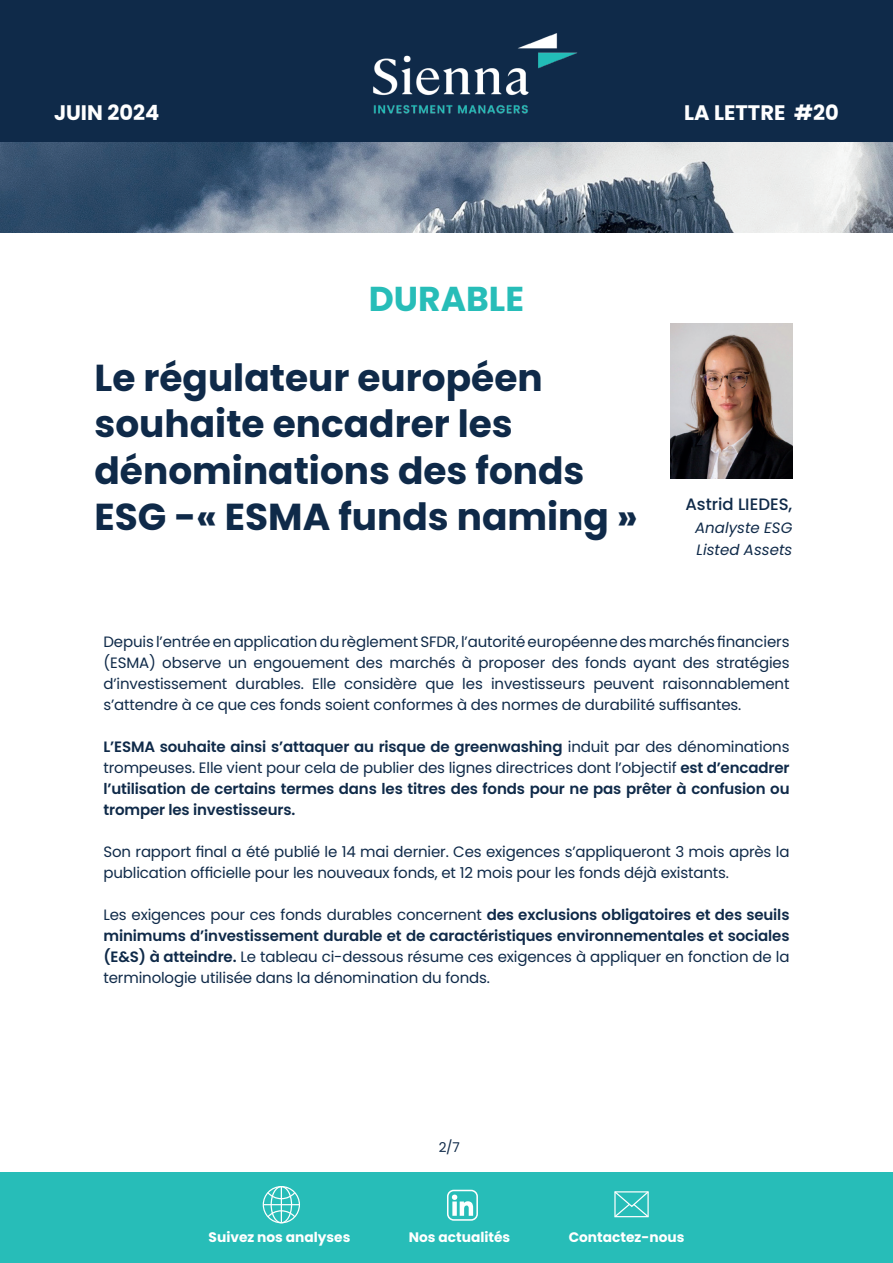
<style>
.page{position:relative;width:893px;height:1263px;background:#fff}
.page>*{position:absolute;margin:0;border:0;box-sizing:border-box;transform-origin:0 0}
.t1{font:700 37.5px/46.5px "Poppins";color:#0f2a49}
.t2{font:700 34.5px "Poppins";color:#27bdb8}
.t3{font:700 21px "Poppins";color:#fff}
.t4{font:500 16.5px "Poppins";color:#0f2a49}
.t5{font:15px/21px "Poppins";letter-spacing:-.01em;color:#0f2a49;text-align:justify}
.t6{font:600 15px/21px "Poppins";letter-spacing:-.01em;color:#0f2a49;text-align:justify}
.t7{font:italic 15px/22.5px "Poppins";color:#0f2a49}
.t8{font:700 13.8px "Poppins";color:#fff}
.t9{font:13.5px "Poppins";color:#0f2a49}
.s1{font-weight:400}
.s2{font-weight:600}
</style>
<div class="page">
<div style="left:0;top:0;width:893px;height:142px;background:#0f2a49"></div>
<div style="left:0;top:1172px;width:893px;height:91px;background:#27bdb8"></div>
<div style="left:447px;top:1190px;width:31px;height:31px;border:2px solid #fff;border-radius:6px"></div>
<svg style="left:452px;top:1194px;width:21px;height:22px"></svg>
<div style="left:263px;top:1186px;width:37px;height:37px;border:1px solid #fff;border-radius:50%"></div>
<svg style="left:266px;top:1191px;width:30px;height:9px"></svg>
<svg style="left:266px;top:1209px;width:30px;height:10px"></svg>
<div style="left:271px;top:1186px;width:21px;height:37px;border:1px solid #fff;border-radius:50%"></div>
<hr style="left:263px;top:1204px;width:36px;height:1px;background:#fff">
<hr style="left:281px;top:1186px;width:1px;height:37px;background:#fff">
<svg style="left:614px;top:1191px;width:35px;height:27px"></svg>
<img style="left:670px;top:323px;width:122px;height:156px">
<img style="left:0;top:142px;width:893px;height:91px">
<img style="left:373px;top:33px;width:204px;height:81px">
<h3 class="t3" style="left:54px;top:100px;width:107px">JUIN 2024</h3>
<h3 class="t3" style="left:684px;top:100px;width:156px">LA LETTRE #20</h3>
<h2 class="t2" style="left:369px;top:279px;width:157px">DURABLE</h2>
<h1 class="t1" style="left:94px;top:354px;width:545px">Le régulateur européen souhaite encadrer les dénominations des fonds<br>ESG -« ESMA funds naming »</h1>
<p class="t4" style="left:685px;top:495px;width:108px">Astrid LIEDES,</p>
<p class="t7" style="left:695px;top:516px;width:99px">Analyste ESG<br>Listed Assets</p>
<p class="t5" style="left:103px;top:631px;width:687px">Depuis l’entrée en application du règlement SFDR, l’autorité européenne des marchés financiers (ESMA) observe un engouement des marchés à proposer des fonds ayant des stratégies d’investissement durables. Elle considère que les investisseurs peuvent raisonnablement s’attendre à ce que ces fonds soient conformes à des normes de durabilité suffisantes.</p>
<p class="t6" style="left:103px;top:736px;width:688px">L’ESMA souhaite ainsi s’attaquer au risque de greenwashing <span class="s1">induit par des dénominations trompeuses. Elle vient pour cela de publier des lignes directrices dont l’objectif</span> est d’encadrer l’utilisation de certains termes dans les titres des fonds pour ne pas prêter à confusion ou tromper les investisseurs.</p>
<p class="t5" style="left:103px;top:841px;width:687px">Son rapport final a été publié le 14 mai dernier. Ces exigences s’appliqueront 3 mois après la publication officielle pour les nouveaux fonds, et 12 mois pour les fonds déjà existants.</p>
<p class="t5" style="left:103px;top:904px;width:687px">Les exigences pour ces fonds durables concernent <span class="s2">des exclusions obligatoires et des seuils minimums d’investissement durable et de caractéristiques environnementales et sociales (E&amp;S) à atteindre.</span> Le tableau ci-dessous résume ces exigences à appliquer en fonction de la terminologie utilisée dans la dénomination du fonds.</p>
<p class="t9" style="left:439px;top:1139px;width:23px">2/7</p>
<p class="t8" style="left:209px;top:1229px;width:143px">Suivez nos analyses</p>
<p class="t8" style="left:409px;top:1229px;width:103px">Nos actualités</p>
<p class="t8" style="left:569px;top:1229px;width:117px">Contactez-nous</p>
</div>
